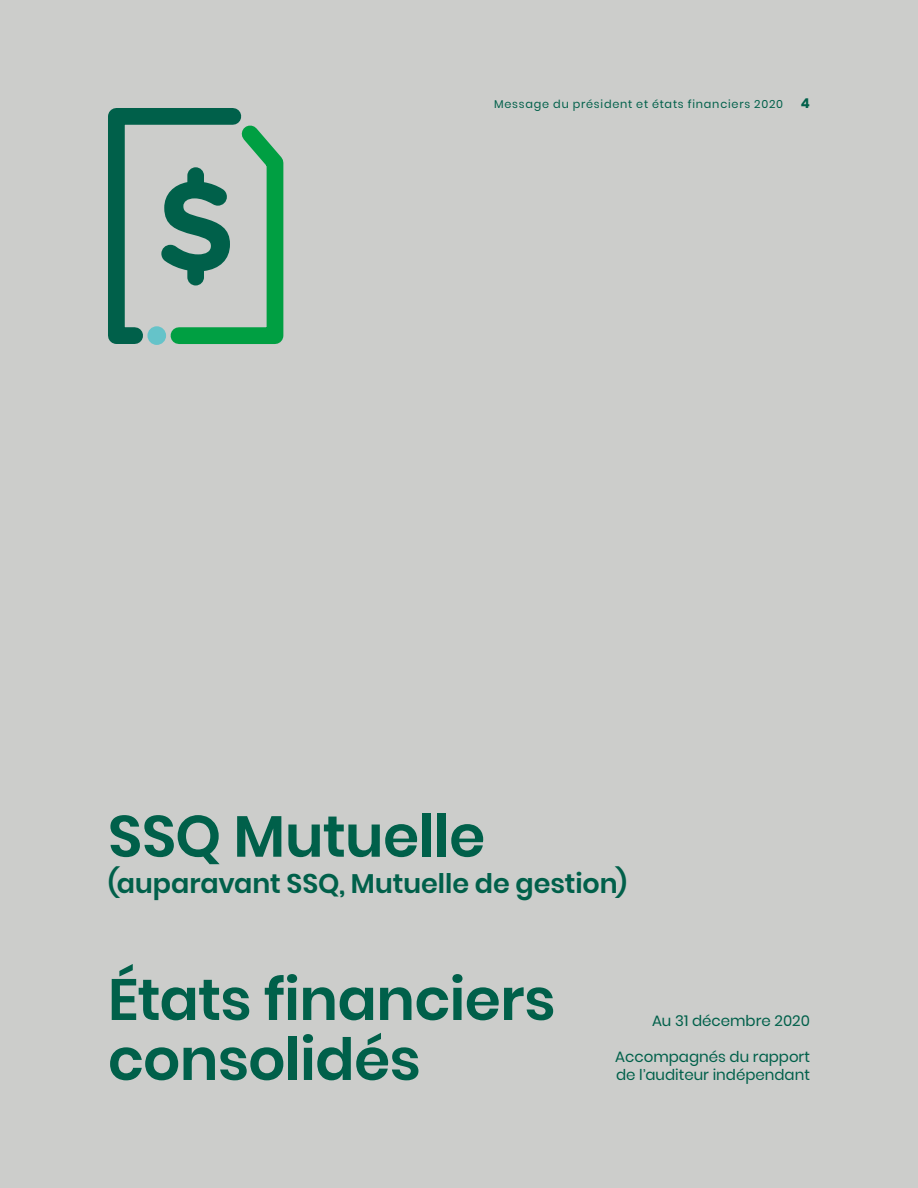
<style>
.page{position:relative;width:918px;height:1188px;background:#cccdcb}
.page>*{position:absolute;margin:0;border:0;box-sizing:border-box;transform-origin:0 0}
.t1{font:600 58.2px/60px "Poppins";letter-spacing:-.01em;color:#00604a}
.t2{font:600 27px "Poppins";color:#00604a}
.t3{font:15px/18px "Poppins";color:#00604a}
.t4{font:700 13.5px "Poppins";color:#00604a}
.t5{font:11.25px "Poppins";letter-spacing:.07em;color:#00604a}
</style>
<div class="page">
<svg style="left:108px;top:108px;width:176px;height:237px"></svg>
<p class="t5" style="left:494px;top:98px;width:290px">Message du président et états financiers 2020</p>
<p class="t4" style="left:801px;top:95px;width:11px">4</p>
<h1 class="t1" style="left:108px;top:807px;width:379px">SSQ Mutuelle</h1>
<h2 class="t2" style="left:108px;top:868px;width:521px">(auparavant SSQ, Mutuelle de gestion)</h2>
<h1 class="t1" style="left:108px;top:970px;width:449px">États financiers consolidés</h1>
<p class="t3" style="left:652px;top:1012px;width:159px">Au 31 décembre 2020</p>
<p class="t3" style="left:615px;top:1048px;width:196px">Accompagnés du rapport de l’auditeur indépendant</p>
</div>
